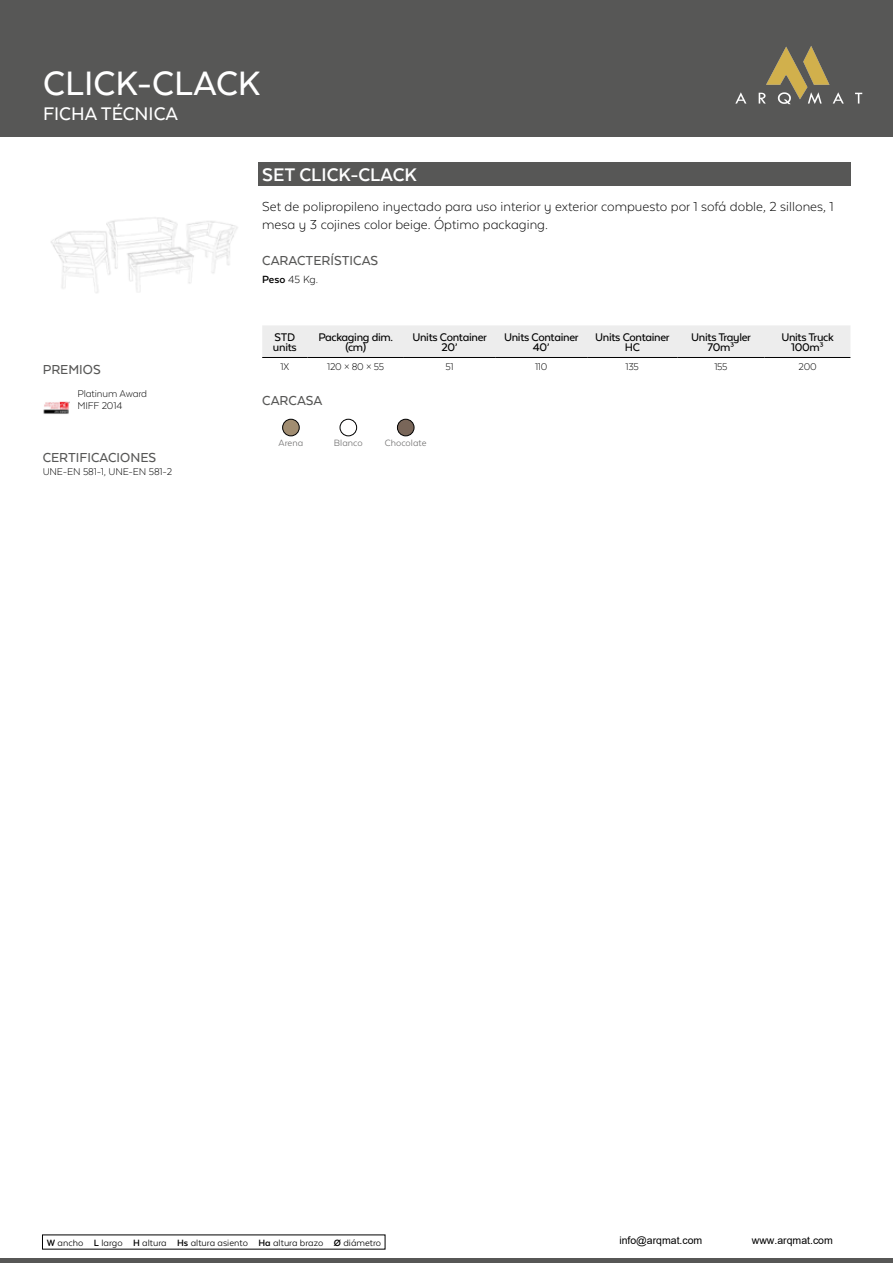
<style>
.page{position:relative;width:893px;height:1263px;background:#fff}
.page>*{position:absolute;margin:0;border:0;box-sizing:border-box;transform-origin:0 0}
.t1{font:500 39px "Texta Alt";color:#fff}
.t2{font:700 21px "Texta Alt";color:#fff}
.t3{font:500 21px "Texta Alt";color:#fff}
.t4{font:300 15px/18px "Texta Alt";color:#000}
.t5{font:500 15px "Texta Alt";color:#575756}
.t6{font:500 12.75px/10.5px "Texta Alt";letter-spacing:-.025em;color:#000;text-align:center}
.t7{font:300 12px "Texta Alt";color:#000}
.t8{font:300 11.25px/12px "Texta Alt";letter-spacing:-.01em;color:#000}
.t9{font:10.5px "Texta Alt";color:#000}
.t10{font:10.5px "Arial";color:#000}
.t11{font:10.5px "Texta Alt";color:#706f6f}
.s1{font-weight:700}
</style>
<div class="page">
<hr style="left:0;top:1259px;width:893px;height:4px;background:#575756">
<div style="left:0;top:0;width:893px;height:137px;background:#575756"></div>
<div style="left:258px;top:163px;width:592px;height:23px;background:#575756"></div>
<div style="left:262px;top:325px;width:588px;height:32px;background:#ededed"></div>
<hr style="left:262px;top:357px;width:46px;height:1px;background:#000">
<hr style="left:308px;top:357px;width:96px;height:1px;background:#000">
<hr style="left:404px;top:357px;width:91px;height:1px;background:#000">
<hr style="left:495px;top:357px;width:92px;height:1px;background:#000">
<hr style="left:587px;top:357px;width:90px;height:1px;background:#000">
<hr style="left:677px;top:357px;width:88px;height:1px;background:#000">
<hr style="left:765px;top:357px;width:85px;height:1px;background:#000">
<img style="left:283px;top:419px;width:16px;height:17px;border-radius:8px">
<div style="left:282px;top:419px;width:17px;height:17px;border:1px solid #000;border-radius:50%"></div>
<img style="left:340px;top:419px;width:17px;height:17px;border-radius:8px">
<div style="left:340px;top:419px;width:17px;height:17px;border:1px solid #000;border-radius:50%"></div>
<img style="left:397px;top:419px;width:17px;height:17px;border-radius:8px">
<div style="left:397px;top:419px;width:17px;height:17px;border:1px solid #000;border-radius:50%"></div>
<img style="left:51px;top:217px;width:187px;height:76px">
<img style="left:43px;top:401px;width:27px;height:13px">
<img style="left:735px;top:46px;width:128px;height:59px">
<h1 class="t1" style="left:43px;top:63px;width:219px">CLICK-CLACK</h1>
<h2 class="t3" style="left:43px;top:103px;width:136px">FICHA TÉCNICA</h2>
<p class="t5" style="left:43px;top:362px;width:60px">PREMIOS</p>
<p class="t8" style="left:77px;top:387px;width:71px">Platinum Award<br>MIFF 2014</p>
<p class="t5" style="left:43px;top:450px;width:115px">CERTIFICACIONES</p>
<p class="t8" style="left:43px;top:466px;width:131px">UNE-EN 581-1, UNE-EN 581-2</p>
<h2 class="t2" style="left:262px;top:163px;width:156px">SET CLICK-CLACK</h2>
<p class="t4" style="left:262px;top:198px;width:573px">Set de polipropileno inyectado para uso interior y exterior compuesto por 1 sofá doble, 2 sillones, 1 mesa y 3 cojines color beige. Óptimo packaging.</p>
<p class="t5" style="left:262px;top:253px;width:117px">CARACTERÍSTICAS</p>
<p class="t7" style="left:262px;top:274px;width:57px"><span class="s1">Peso</span> 45 Kg.</p>
<p class="t6" style="left:273px;top:332px;width:25px;text-align:left">STD units</p>
<p class="t6" style="left:318px;top:332px;width:76px">Packaging dim. (cm)</p>
<p class="t6" style="left:412px;top:332px;width:76px">Units Container<br>20’</p>
<p class="t6" style="left:504px;top:332px;width:76px">Units Container<br>40’</p>
<p class="t6" style="left:595px;top:332px;width:76px">Units Container<br>HC</p>
<p class="t6" style="left:691px;top:332px;width:61px">Units Trayler<br>70m³</p>
<p class="t6" style="left:781px;top:332px;width:54px">Units Truck<br>100m³</p>
<p class="t8" style="left:281px;top:361px;width:10px">1X</p>
<p class="t8" style="left:327px;top:361px;width:59px">120 × 80 × 55</p>
<p class="t8" style="left:445px;top:361px;width:10px">51</p>
<p class="t8" style="left:535px;top:361px;width:14px">110</p>
<p class="t8" style="left:626px;top:361px;width:15px">135</p>
<p class="t8" style="left:714px;top:361px;width:15px">155</p>
<p class="t8" style="left:798px;top:361px;width:20px">200</p>
<p class="t5" style="left:262px;top:392px;width:62px">CARCASA</p>
<p class="t11" style="left:279px;top:438px;width:26px">Arena</p>
<p class="t11" style="left:334px;top:438px;width:30px">Blanco</p>
<p class="t11" style="left:385px;top:438px;width:43px">Chocolate</p>
<p class="t9" style="left:47px;top:1237px;width:336px"><span class="s1">W</span> ancho <span class="s1">L</span> largo <span class="s1">H</span> altura <span class="s1">Hs</span> altura asiento <span class="s1">Ha</span> altura brazo <span class="s1">Ø</span> diámetro</p>
<p class="t10" style="left:619px;top:1235px;width:84px">info@arqmat.com</p>
<p class="t10" style="left:752px;top:1235px;width:83px">www.arqmat.com</p>
</div>
